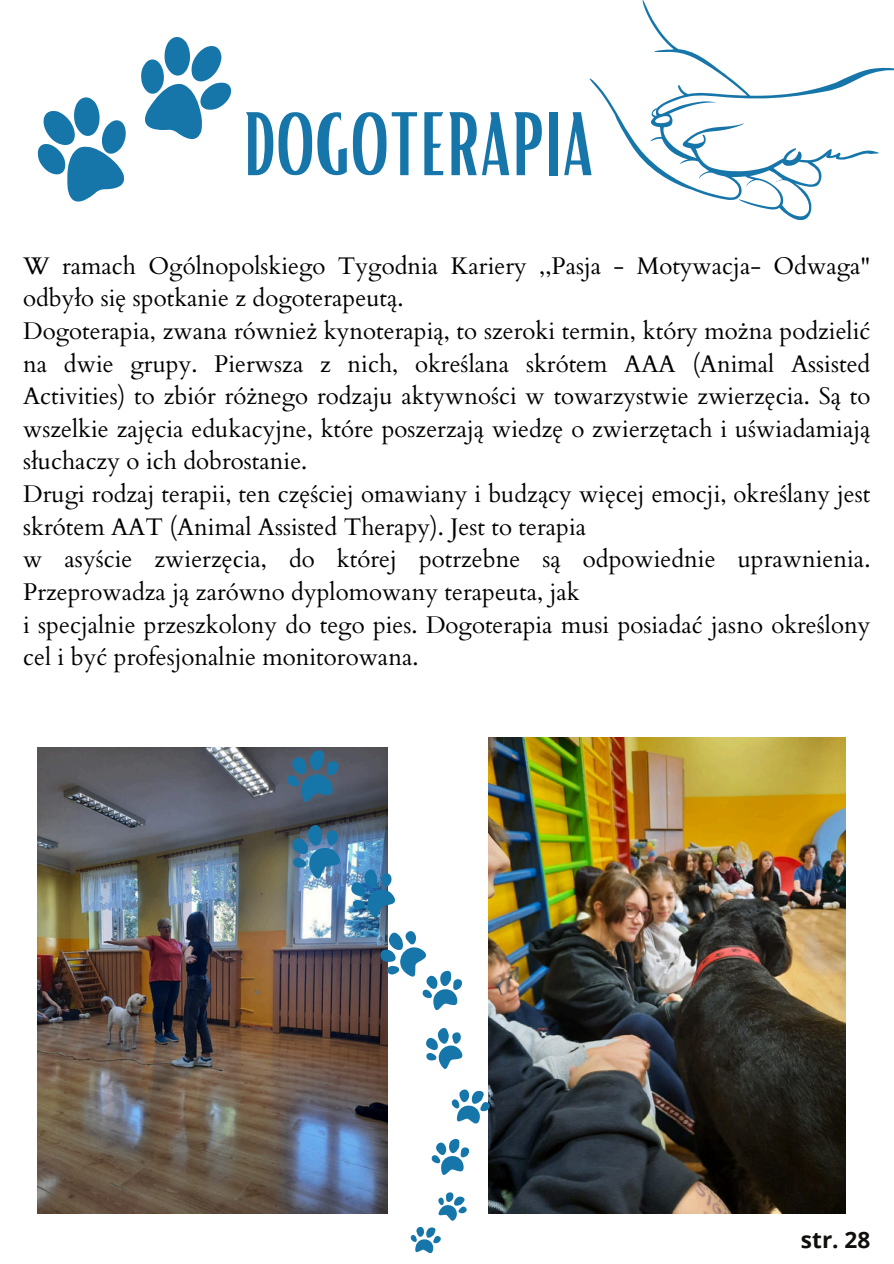
<style>
.page{position:relative;width:894px;height:1264px;background:#fff}
.page>*{position:absolute;margin:0;border:0;box-sizing:border-box;transform-origin:0 0}
.t1{font:87px "Bright";color:#1676aa}
.t2{font:24px/32.7px "Cardo";color:#000}
.t3{font:700 22.65px "Open Sans";color:#100f0d}
</style>
<div class="page">
<svg style="left:141px;top:37px;width:90px;height:102px"></svg>
<svg style="left:38px;top:97px;width:88px;height:104px"></svg>
<svg style="left:589px;top:0;width:304px;height:220px"></svg>
<img style="left:38px;top:747px;width:350px;height:466px">
<img style="left:488px;top:737px;width:357px;height:476px">
<svg style="left:410px;top:1192px;width:57px;height:61px"></svg>
<svg style="left:431px;top:1139px;width:39px;height:36px"></svg>
<svg style="left:451px;top:1087px;width:39px;height:40px"></svg>
<svg style="left:426px;top:1028px;width:37px;height:41px"></svg>
<svg style="left:349px;top:864px;width:113px;height:152px"></svg>
<img style="left:290px;top:820px;width:53px;height:67px">
<svg style="left:285px;top:747px;width:55px;height:63px"></svg>
<p class="t1" style="left:242px;top:88px;width:352px">DOGOTERAPIA</p>
<h1 class="t2" style="left:23px;top:250px;width:848px">W ramach Ogólnopolskiego Tygodnia Kariery ,,Pasja - Motywacja- Odwaga" odbyło się spotkanie z dogoterapeutą.</h1>
<p class="t2" style="left:23px;top:315px;width:848px;text-align:justify">Dogoterapia, zwana również kynoterapią, to szeroki termin, który można podzielić na dwie grupy. Pierwsza z nich, określana skrótem AAA (Animal Assisted Activities) to zbiór różnego rodzaju aktywności w towarzystwie zwierzęcia. Są to wszelkie zajęcia edukacyjne, które poszerzają wiedzę o zwierzętach i uświadamiają słuchaczy o ich dobrostanie.</p>
<p class="t2" style="left:23px;top:478px;width:848px">Drugi rodzaj terapii, ten częściej omawiany i budzący więcej emocji, określany jest skrótem AAT (Animal Assisted Therapy). Jest to terapia</p>
<p class="t2" style="left:23px;top:543px;width:848px">w asyście zwierzęcia, do której potrzebne są odpowiednie uprawnienia.<br>Przeprowadza ją zarówno dyplomowany terapeuta, jak</p>
<p class="t2" style="left:23px;top:609px;width:848px">i specjalnie przeszkolony do tego pies. Dogoterapia musi posiadać jasno określony cel i być profesjonalnie monitorowana.</p>
<p class="t3" style="left:800px;top:1223px;width:71px">str. 28</p>
</div>
